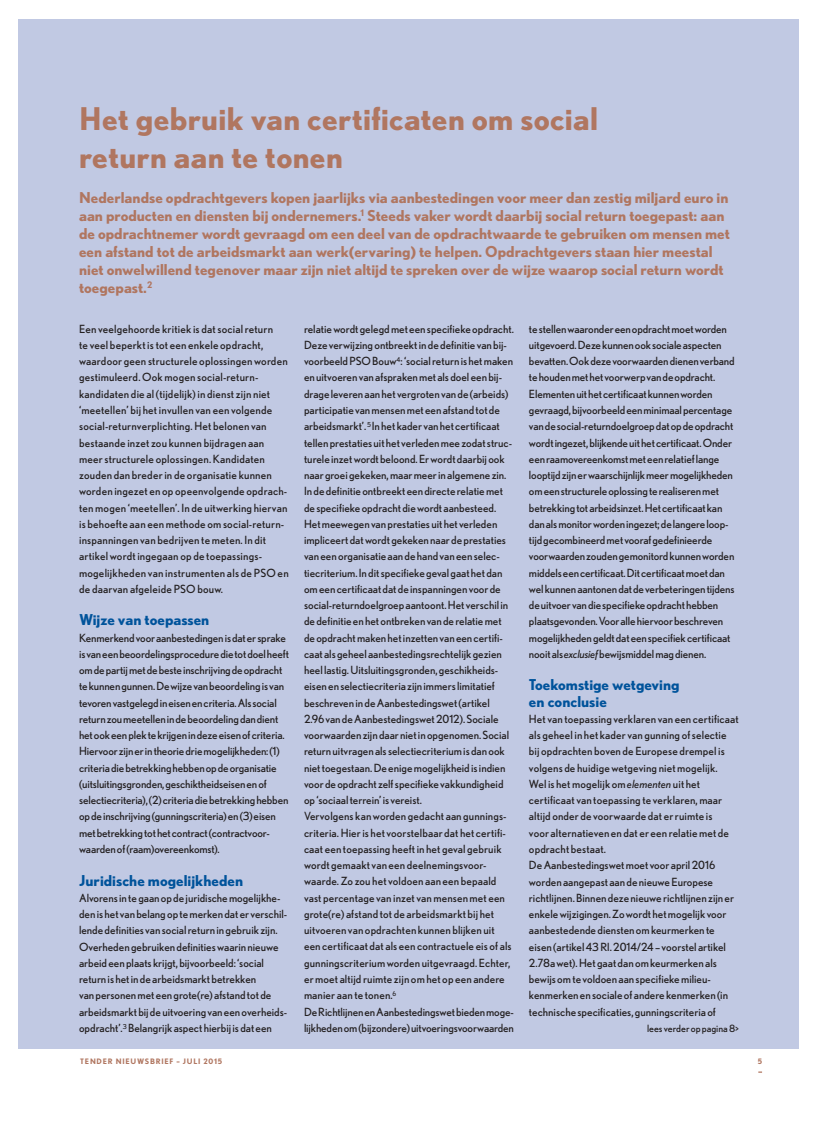
<style>
.page{position:relative;width:818px;height:1126px;background:#fff}
.page>*{position:absolute;margin:0;border:0;box-sizing:border-box;transform-origin:0 0}
.t1{font:700 31.25px/37.5px "Nobel";letter-spacing:.01em;color:#b07660}
.t2{font:700 15px/18px "Nobel";color:#b07660}
.t3{font:700 15px/16.2px "Nobel";color:#00539b}
.t4{font:11.25px/16.2px "Nobel";color:#231f20}
.t5{font:10px "Nobel";color:#231f20}
.t6{font:700 7.5px "Nobel";letter-spacing:.1em;color:#b07660}
.s1{font-style:italic}
</style>
<div class="page">
<div style="left:19px;top:19px;width:779px;height:1029px;background:#c1c9e3"></div>
<h1 class="t1" style="left:79px;top:102px;width:520px">Het gebruik van certificaten om social return aan te tonen</h1>
<p class="t2" style="left:79px;top:189px;width:652px">Nederlandse opdrachtgevers kopen jaarlijks via aanbestedingen voor meer dan zestig miljard euro in aan producten en diensten bij ondernemers.<sup>1</sup> Steeds vaker wordt daarbij social return toegepast: aan de opdrachtnemer wordt gevraagd om een deel van de opdrachtwaarde te gebruiken om mensen met een afstand tot de arbeidsmarkt aan werk(ervaring) te helpen. Opdrachtgevers staan hier meestal niet onwelwillend tegenover maar zijn niet altijd te spreken over de wijze waarop social return wordt toegepast.<sup>2</sup></p>
<p class="t4" style="left:79px;top:322px;width:211px">Een veelgehoorde kritiek is dat social return<br>te veel beperkt is tot een enkele opdracht, waardoor geen structurele oplossingen worden gestimuleerd. Ook mogen social-return&shy;kandidaten die al (tijdelijk) in dienst zijn niet ‘meetellen’ bij het invullen van een volgende social-returnverplichting. Het belonen van bestaande inzet zou kunnen bijdragen aan meer structurele oplossingen. Kandidaten zouden dan breder in de organisatie kunnen worden ingezet en op opeenvolgende opdrach&shy;ten mogen ‘meetellen’. In de uitwerking hiervan is behoefte aan een methode om social-return&shy;inspanningen van bedrijven te meten. In dit artikel wordt ingegaan op de toepassings&shy;mogelijkheden van instrumenten als de PSO en de daarvan afgeleide PSO bouw.</p>
<h2 class="t3" style="left:79px;top:612px;width:132px">Wijze van toepassen</h2>
<p class="t4" style="left:79px;top:630px;width:211px">Kenmerkend voor aanbestedingen is dat er sprake is van een beoordelingsprocedure die tot doel heeft om de partij met de beste inschrijving de opdracht te kunnen gunnen. De wijze van beoordeling is van tevoren vastgelegd in eisen en criteria. Als social return zou meetellen in de beoordeling dan dient het ook een plek te krijgen in deze eisen of criteria.<br>Hiervoor zijn er in theorie drie mogelijkheden: (1) criteria die betrekking hebben op de organisatie (uitsluitingsgronden, geschiktheidseisen en of selectiecriteria), (2) criteria die betrekking hebben op de inschrijving (gunningscriteria) en (3) eisen met betrekking tot het contract (contractvoor&shy;waarden of (raam)overeenkomst).</p>
<h2 class="t3" style="left:79px;top:872px;width:165px">Juridische mogelijkheden</h2>
<p class="t4" style="left:79px;top:890px;width:209px">Alvorens in te gaan op de juridische mogelijkhe&shy;den is het van belang op te merken dat er verschil&shy;lende definities van social return in gebruik zijn.<br>Overheden gebruiken definities waarin nieuwe arbeid een plaats krijgt, bijvoorbeeld: ‘social return is het in de arbeidsmarkt betrekken<br>van personen met een grote(re) afstand tot de arbeidsmarkt bij de uitvoering van een overheids&shy;opdracht’.<sup>3</sup> Belangrijk aspect hierbij is dat een</p>
<p class="t6" style="left:80px;top:1058px;width:143px">TENDER NIEUWSBRIEF – JULI 2015</p>
<p class="t4" style="left:304px;top:322px;width:211px">relatie wordt gelegd met een specifieke opdracht.<br>Deze verwijzing ontbreekt in de definitie van bij&shy;voorbeeld PSO Bouw<sup>4</sup>: ‘social return is het maken en uitvoeren van afspraken met als doel een bij&shy;drage leveren aan het vergroten van de (arbeids) participatie van mensen met een afstand tot de arbeidsmarkt’. <sup>5</sup> In het kader van het certificaat tellen prestaties uit het verleden mee zodat struc&shy;turele inzet wordt beloond. Er wordt daarbij ook naar groei gekeken, maar meer in algemene zin.<br>In de definitie ontbreekt een directe relatie met de specifieke opdracht die wordt aanbesteed.<br>Het meewegen van prestaties uit het verleden impliceert dat wordt gekeken naar de prestaties van een organisatie aan de hand van een selec&shy;tiecriterium. In dit specifieke geval gaat het dan om een certificaat dat de inspanningen voor de social-returndoelgroep aantoont. Het verschil in de definitie en het ontbreken van de relatie met de opdracht maken het inzetten van een certifi&shy;caat als geheel aanbestedingsrechtelijk gezien heel lastig. Uitsluitingsgronden, geschikheids&shy;eisen en selectiecriteria zijn immers limitatief beschreven in de Aanbestedingswet (artikel<br>2.96 van de Aanbestedingswet 2012). Sociale voorwaarden zijn daar niet in opgenomen. Social return uitvragen als selectiecriterium is dan ook niet toegestaan. De enige mogelijkheid is indien voor de opdracht zelf specifieke vakkundigheid op ‘sociaal terrein’ is vereist.<br>Vervolgens kan worden gedacht aan gunnings&shy;criteria. Hier is het voorstelbaar dat het certifi&shy;caat een toepassing heeft in het geval gebruik wordt gemaakt van een deelnemingsvoor&shy;waarde. Zo zou het voldoen aan een bepaald vast percentage van inzet van mensen met een grote(re) afstand tot de arbeidsmarkt bij het uitvoeren van opdrachten kunnen blijken uit een certificaat dat als een contractuele eis of als gunningscriterium worden uitgevraagd. Echter, er moet altijd ruimte zijn om het op een andere manier aan te tonen.<sup>6<br></sup>De Richtlijnen en Aanbestedingswet bieden moge&shy;lijkheden om (bijzondere) uitvoeringsvoorwaarden</p>
<p class="t4" style="left:528px;top:322px;width:207px">te stellen waaronder een opdracht moet worden uitgevoerd. Deze kunnen ook sociale aspecten bevatten. Ook deze voorwaarden dienen verband te houden met het voorwerp van de opdracht.<br>Elementen uit het certificaat kunnen worden gevraagd, bijvoorbeeld een minimaal percentage van de social-returndoelgroep dat op de opdracht wordt ingezet, blijkende uit het certificaat. Onder een raamovereenkomst met een relatief lange looptijd zijn er waarschijnlijk meer mogelijkheden om een structurele oplossing te realiseren met betrekking tot arbeidsinzet. Het certificaat kan dan als monitor worden ingezet; de langere loop&shy;tijd gecombineerd met vooraf gedefinieerde voorwaarden zouden gemonitord kunnen worden middels een certificaat. Dit certificaat moet dan wel kunnen aantonen dat de verbeteringen tijdens de uitvoer van die specifieke opdracht hebben plaatsgevonden. Voor alle hiervoor beschreven mogelijkheden geldt dat een specifiek certificaat nooit als <span class="s1">exclusief</span> bewijsmiddel mag dienen.</p>
<h2 class="t3" style="left:528px;top:677px;width:152px">Toekomstige wetgeving en conclusie</h2>
<p class="t4" style="left:528px;top:712px;width:211px">Het van toepassing verklaren van een certificaat als geheel in het kader van gunning of selectie bij opdrachten boven de Europese drempel is volgens de huidige wetgeving niet mogelijk.<br>Wel is het mogelijk om <span class="s1">elementen</span> uit het certificaat van toepassing te verklaren, maar altijd onder de voorwaarde dat er ruimte is<br>voor alternatieven en dat er een relatie met de opdracht bestaat.<br>De Aanbestedingswet moet voor april 2016 worden aangepast aan de nieuwe Europese richtlijnen. Binnen deze nieuwe richtlijnen zijn er enkele wijzigingen. Zo wordt het mogelijk voor aanbestedende diensten om keurmerken te eisen (artikel 43 Rl. 2014/24 – voorstel artikel 2.78a wet). Het gaat dan om keurmerken als bewijs om te voldoen aan specifieke milieu&shy;kenmerken en sociale of andere kenmerken (in technische specificaties, gunningscriteria of</p>
<p class="t5" style="left:646px;top:1024px;width:93px">lees verder op pagina 8&gt;</p>
<p class="t6" style="left:757px;top:1058px;width:6px">5</p>
</div>
